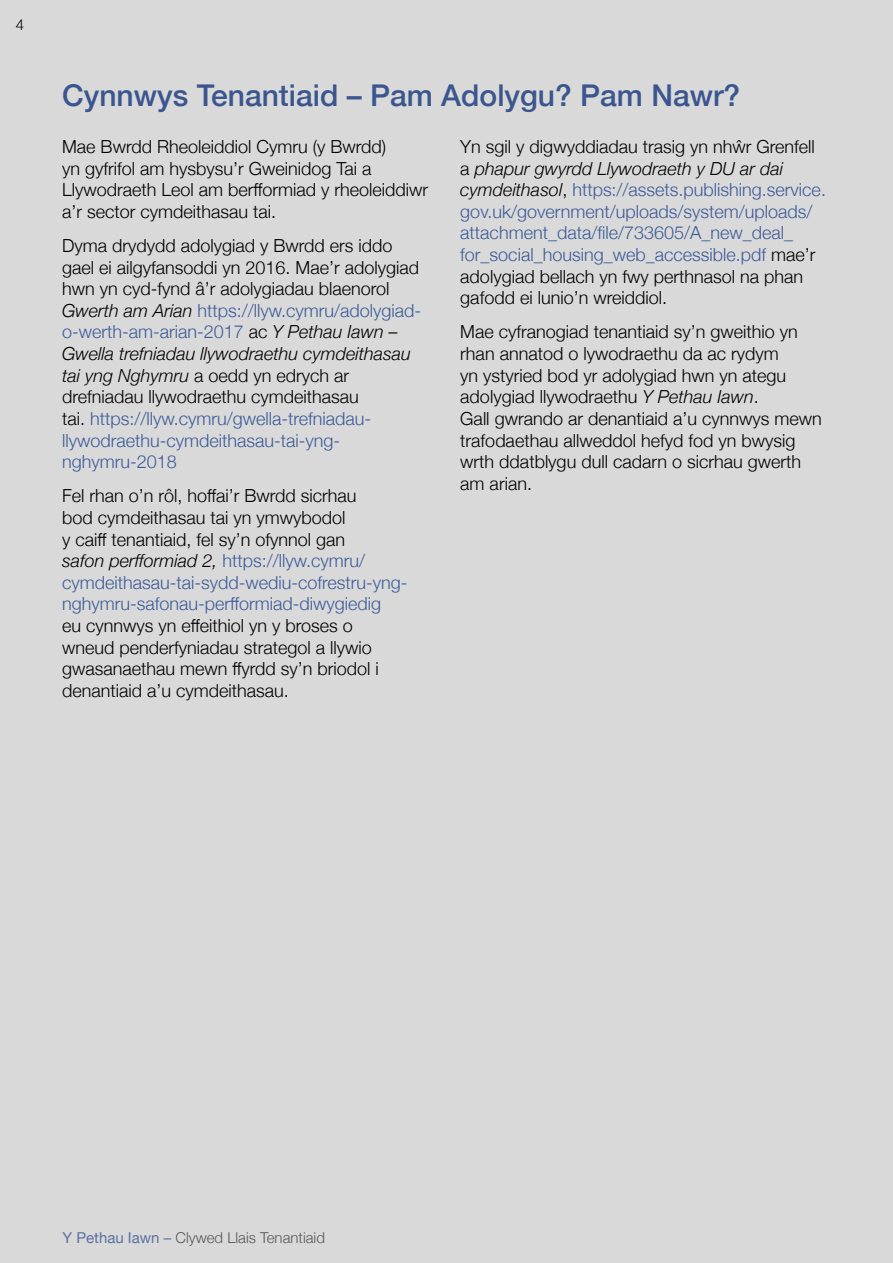
<style>
.page{position:relative;width:893px;height:1263px;background:#d9d9d9}
.page>*{position:absolute;margin:0;border:0;box-sizing:border-box;transform-origin:0 0}
.Main_header_blue{font:500 30px "Helvetica Neue";color:#3b568f}
.Body_copy{font:300 18px/21.6px "Helvetica Neue";color:#000}
.Body_copy-2{font:300 18px/21.6px "Helvetica Neue";color:#3d5b98}
.t1{font:300 15px "Helvetica Neue";color:#585857}
.t2{font:300 15px "Helvetica Neue";color:#000}
.s1{font-style:italic}
.s2{color:#3d5b98}
.s3{color:#000}
.s4{font-style:italic;color:#000}
.s5{font-weight:400;color:#5d70a3}
</style>
<div class="page">
<p class="t2" style="left:16px;top:13px;width:10px">4</p>
<p class="Main_header_blue" style="left:62px;top:71px;width:680px">Cynnwys Tenantiaid – Pam Adolygu? Pam Nawr?</p>
<p class="Body_copy" style="left:62px;top:134px;width:368px">Mae Bwrdd Rheoleiddiol Cymru (y Bwrdd)<br>yn gyfrifol am hysbysu’r Gweinidog Tai a Llywodraeth Leol am berfformiad y rheoleiddiwr a’r sector cymdeithasau tai.</p>
<p class="Body_copy" style="left:62px;top:234px;width:361px">Dyma drydydd adolygiad y Bwrdd ers iddo gael ei ailgyfansoddi yn 2016. Mae’r adolygiad hwn yn cyd-fynd â’r adolygiadau blaenorol <span class="s1">Gwerth am Arian</span> <span class="s2">https://llyw.cymru/adolygiad&shy;o-werth-am-arian-2017</span> ac <span class="s1">Y Pethau Iawn – Gwella trefniadau llywodraethu cymdeithasau tai yng Nghymru</span> a oedd yn edrych ar drefniadau llywodraethu cymdeithasau<br>tai. <span class="s2">https://llyw.cymru/gwella-trefniadau&shy;llywodraethu-cymdeithasau-tai-yng&shy;nghymru-2018</span></p>
<p class="Body_copy" style="left:62px;top:484px;width:347px">Fel rhan o’n rôl, hoffai’r Bwrdd sicrhau<br>bod cymdeithasau tai yn ymwybodol<br>y caiff tenantiaid, fel sy’n ofynnol gan<br><span class="s1">safon perfformiad 2,</span> <span class="s2">https://llyw.cymru/ cymdeithasau-tai-sydd-wediu-cofrestru-yng&shy;nghymru-safonau-perfformiad-diwygiedig<br></span>eu cynnwys yn effeithiol yn y broses o wneud penderfyniadau strategol a llywio gwasanaethau mewn ffyrdd sy’n briodol i denantiaid a’u cymdeithasau.</p>
<p class="Body_copy-2" style="left:460px;top:134px;width:367px"><span class="s3">Yn sgil y digwyddiadau trasig yn nhŵr Grenfell a</span> <span class="s4">phapur gwyrdd Llywodraeth y DU ar dai cymdeithasol</span><span class="s3">,</span> https://assets.publishing.service. gov.uk/government/uploads/system/uploads/ attachment_data/file/733605/A_new_deal_ for_social_housing_web_accessible.pdf <span class="s3">mae’r adolygiad bellach yn fwy perthnasol na phan gafodd ei lunio’n wreiddiol.</span></p>
<p class="Body_copy" style="left:460px;top:320px;width:363px">Mae cyfranogiad tenantiaid sy’n gweithio yn rhan annatod o lywodraethu da ac rydym<br>yn ystyried bod yr adolygiad hwn yn ategu adolygiad llywodraethu <span class="s1">Y Pethau Iawn</span>.<br>Gall gwrando ar denantiaid a’u cynnwys mewn trafodaethau allweddol hefyd fod yn bwysig wrth ddatblygu dull cadarn o sicrhau gwerth am arian.</p>
<p class="t1" style="left:63px;top:1226px;width:264px"><span class="s5">Y Pethau Iawn –</span> Clywed Llais Tenantiaid</p>
</div>
